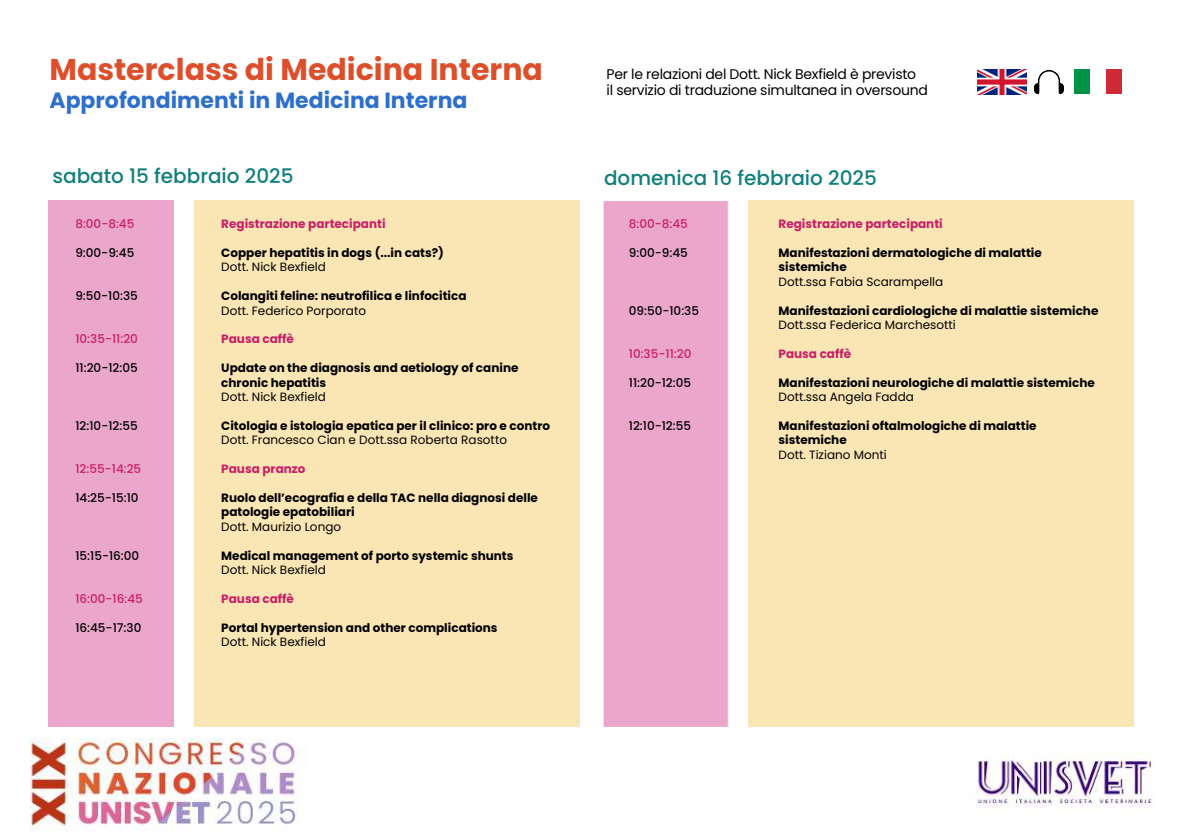
<style>
.page{position:relative;width:1191px;height:840px;background:#fff}
.page>*{position:absolute;margin:0;border:0;box-sizing:border-box;transform-origin:0 0}
.t1{font:700 30px "Poppins";color:#dd4f2b}
.t2{font:700 22px "Poppins";color:#2d6fcd}
.t3{font:500 20px "Poppins";color:#107f7d}
.t4{font:14px/16px "Poppins";letter-spacing:-.02em;color:#000}
.t5{font:700 12px/14.4px "Poppins";color:#000}
.t6{font:12px "Poppins";color:#000}
.t7{font:500 12px "Poppins";color:#000}
.t8{font:700 12px "Poppins";color:#c91e67}
.t9{font:500 12px "Poppins";color:#c91e67}
</style>
<div class="page">
<img style="left:29px;top:738px;width:1124px;height:93px">
<div style="left:48px;top:200px;width:125px;height:527px;background:#eba7cb"></div>
<div style="left:603px;top:200px;width:125px;height:527px;background:#eba7cb"></div>
<div style="left:748px;top:200px;width:385px;height:527px;background:#fae6b4"></div>
<div style="left:194px;top:200px;width:386px;height:527px;background:#fae6b4"></div>
<div style="left:602px;top:200px;width:127px;height:527px;border:1px solid #fff"></div>
<img style="left:1034px;top:70px;width:29px;height:24px">
<img style="left:977px;top:69px;width:49px;height:25px">
<img style="left:1075px;top:69px;width:46px;height:25px">
<h1 class="t1" style="left:49px;top:52px;width:495px">Masterclass di Medicina Interna</h1>
<h2 class="t2" style="left:49px;top:87px;width:419px">Approfondimenti in Medicina Interna</h2>
<h3 class="t3" style="left:52px;top:164px;width:242px">sabato 15 febbraio 2025</h3>
<p class="t8" style="left:221px;top:217px;width:166px">Registrazione partecipanti</p>
<p class="t5" style="left:221px;top:245px;width:224px">Copper hepatitis in dogs (...in cats?)</p>
<p class="t6" style="left:221px;top:260px;width:106px">Dott. Nick Bexfield</p>
<p class="t5" style="left:221px;top:288px;width:247px">Colangiti feline: neutrofilica e linfocitica</p>
<p class="t6" style="left:221px;top:303px;width:146px">Dott. Federico Porporato</p>
<p class="t8" style="left:221px;top:332px;width:74px">Pausa caffè</p>
<p class="t5" style="left:221px;top:360px;width:299px">Update on the diagnosis and aetiology of canine chronic hepatitis</p>
<p class="t6" style="left:221px;top:389px;width:106px">Dott. Nick Bexfield</p>
<p class="t5" style="left:221px;top:418px;width:330px">Citologia e istologia epatica per il clinico: pro e contro</p>
<p class="t6" style="left:221px;top:433px;width:287px">Dott. Francesco Cian e Dott.ssa Roberta Rasotto</p>
<p class="t8" style="left:221px;top:461px;width:86px">Pausa pranzo</p>
<p class="t5" style="left:221px;top:490px;width:318px">Ruolo dell’ecografia e della TAC nella diagnosi delle patologie epatobiliari</p>
<p class="t6" style="left:221px;top:519px;width:121px">Dott. Maurizio Longo</p>
<p class="t5" style="left:221px;top:548px;width:294px">Medical management of porto systemic shunts</p>
<p class="t6" style="left:221px;top:562px;width:106px">Dott. Nick Bexfield</p>
<p class="t8" style="left:221px;top:591px;width:74px">Pausa caffè</p>
<p class="t5" style="left:221px;top:620px;width:278px">Portal hypertension and other complications</p>
<p class="t6" style="left:221px;top:634px;width:106px">Dott. Nick Bexfield</p>
<p class="t9" style="left:75px;top:217px;width:61px">8:00-8:45</p>
<p class="t7" style="left:75px;top:245px;width:60px">9:00-9:45</p>
<p class="t7" style="left:75px;top:289px;width:64px">9:50-10:35</p>
<p class="t9" style="left:75px;top:332px;width:64px">10:35-11:20</p>
<p class="t7" style="left:75px;top:361px;width:64px">11:20-12:05</p>
<p class="t7" style="left:75px;top:418px;width:64px">12:10-12:55</p>
<p class="t9" style="left:75px;top:461px;width:67px">12:55-14:25</p>
<p class="t7" style="left:75px;top:490px;width:65px">14:25-15:10</p>
<p class="t7" style="left:75px;top:548px;width:65px">15:15-16:00</p>
<p class="t9" style="left:75px;top:591px;width:69px">16:00-16:45</p>
<p class="t7" style="left:75px;top:620px;width:67px">16:45-17:30</p>
<p class="t4" style="left:606px;top:67px;width:323px">Per le relazioni del Dott. Nick Bexfield è previsto<br>il servizio di traduzione simultanea in oversound</p>
<h3 class="t3" style="left:604px;top:166px;width:274px">domenica 16 febbraio 2025</h3>
<p class="t8" style="left:778px;top:217px;width:166px">Registrazione partecipanti</p>
<p class="t5" style="left:778px;top:245px;width:265px">Manifestazioni dermatologiche di malattie sistemiche</p>
<p class="t6" style="left:778px;top:274px;width:166px">Dott.ssa Fabia Scarampella</p>
<p class="t5" style="left:778px;top:303px;width:321px">Manifestazioni cardiologiche di malattie sistemiche</p>
<p class="t6" style="left:778px;top:317px;width:179px">Dott.ssa Federica Marchesotti</p>
<p class="t8" style="left:778px;top:346px;width:74px">Pausa caffè</p>
<p class="t5" style="left:778px;top:375px;width:318px">Manifestazioni neurologiche di malattie sistemiche</p>
<p class="t6" style="left:778px;top:389px;width:137px">Dott.ssa Angela Fadda</p>
<p class="t5" style="left:778px;top:418px;width:260px">Manifestazioni oftalmologiche di malattie sistemiche</p>
<p class="t6" style="left:778px;top:447px;width:110px">Dott. Tiziano Monti</p>
<p class="t9" style="left:629px;top:217px;width:61px">8:00-8:45</p>
<p class="t7" style="left:629px;top:245px;width:60px">9:00-9:45</p>
<p class="t7" style="left:629px;top:303px;width:72px">09:50-10:35</p>
<p class="t9" style="left:629px;top:346px;width:64px">10:35-11:20</p>
<p class="t7" style="left:629px;top:375px;width:64px">11:20-12:05</p>
<p class="t7" style="left:629px;top:418px;width:64px">12:10-12:55</p>
</div>
